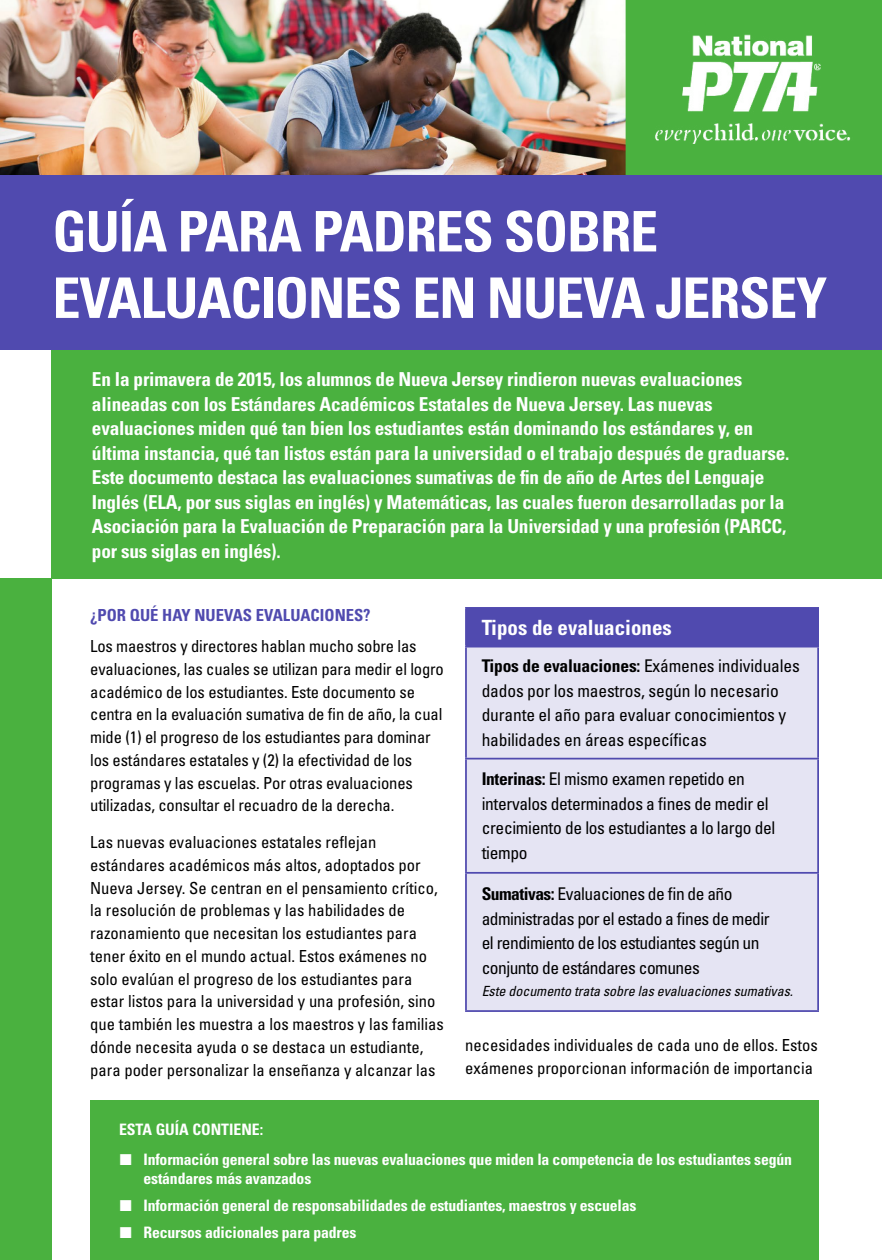
<style>
.page{position:relative;width:882px;height:1260px;background:#fff}
.page>*{position:absolute;margin:0;border:0;box-sizing:border-box;transform-origin:0 0}
.t1{font:700 condensed 56px/66.5px "Univers LT Std";letter-spacing:-.02em;color:#fff}
.t2{font:700 condensed 21px "Univers LT Std";color:#fff}
.t3{font:700 condensed 19.25px/24.5px "Univers LT Std";letter-spacing:-.01em;color:#fff}
.t4{font:condensed 17.5px/24.5px "Univers LT Std";letter-spacing:-.02em;color:#000}
.t5{font:condensed 16.62px/22.8px "Univers LT Std";color:#000}
.t6{font:700 condensed 16.62px "Univers LT Std";color:#504aaf}
.t7{font:700 condensed 15.75px/19.2px "Univers LT Std";letter-spacing:-.01em;color:#fff}
.t8{font:italic condensed 14px "Univers LT Std";letter-spacing:-.005em;color:#000}
.s1{font-weight:700}
</style>
<div class="page">
<div style="left:0;top:579px;width:52px;height:681px;background:#4ab13f"></div>
<div style="left:52px;top:292px;width:830px;height:287px;background:#4ab13f"></div>
<img style="left:0;top:0;width:626px;height:175px">
<div style="left:626px;top:0;width:256px;height:175px;background:#4ab13f"></div>
<img style="left:649px;top:26px;width:207px;height:117px">
<div style="left:0;top:175px;width:882px;height:174px;background:#504aaf"></div>
<div style="left:466px;top:608px;width:352px;height:39px;background:#504aaf"></div>
<div style="left:467px;top:648px;width:350px;height:362px;background:#e5e4f3"></div>
<hr style="left:465px;top:607px;width:354px;height:2px;background:#504aaf">
<hr style="left:465px;top:609px;width:2px;height:37px;background:#504aaf">
<hr style="left:817px;top:609px;width:2px;height:37px;background:#504aaf">
<hr style="left:465px;top:646px;width:354px;height:2px;background:#504aaf">
<hr style="left:465px;top:648px;width:2px;height:110px;background:#504aaf">
<hr style="left:817px;top:648px;width:2px;height:110px;background:#504aaf">
<hr style="left:465px;top:758px;width:354px;height:2px;background:#504aaf">
<hr style="left:465px;top:759px;width:2px;height:113px;background:#504aaf">
<hr style="left:817px;top:759px;width:2px;height:113px;background:#504aaf">
<hr style="left:465px;top:872px;width:354px;height:2px;background:#504aaf">
<hr style="left:465px;top:874px;width:2px;height:136px;background:#504aaf">
<hr style="left:817px;top:874px;width:2px;height:136px;background:#504aaf">
<hr style="left:465px;top:1010px;width:354px;height:2px;background:#504aaf">
<div style="left:90px;top:1101px;width:729px;height:159px;background:#4ab13f"></div>
<h1 class="t1" style="left:52px;top:198px;width:776px">GUÍA PARA PADRES SOBRE<br>EVALUACIONES EN NUEVA JERSEY</h1>
<p class="t3" style="left:92px;top:367px;width:699px">En la primavera de 2015, los alumnos de Nueva Jersey rindieron nuevas evaluaciones alineadas con los Estándares Académicos Estatales de Nueva Jersey. Las nuevas evaluaciones miden qué tan bien los estudiantes están dominando los estándares y, en última instancia, qué tan listos están para la universidad o el trabajo después de graduarse.<br>Este documento destaca las evaluaciones sumativas de fin de año de Artes del Lenguaje Inglés (ELA, por sus siglas en inglés) y Matemáticas, las cuales fueron desarrolladas por la Asociación para la Evaluación de Preparación para la Universidad y una profesión (PARCC, por sus siglas en inglés).</p>
<p class="t6" style="left:90px;top:605px;width:282px">¿POR QUÉ HAY NUEVAS EVALUACIONES?</p>
<p class="t5" style="left:90px;top:635px;width:355px">Los maestros y directores hablan mucho sobre las evaluaciones, las cuales se utilizan para medir el logro académico de los estudiantes. Este documento se centra en la evaluación sumativa de fin de año, la cual mide (1) el progreso de los estudiantes para dominar los estándares estatales y (2) la efectividad de los programas y las escuelas. Por otras evaluaciones utilizadas, consultar el recuadro de la derecha.</p>
<p class="t5" style="left:90px;top:831px;width:355px">Las nuevas evaluaciones estatales reflejan estándares académicos más altos, adoptados por Nueva Jersey. Se centran en el pensamiento crítico, la resolución de problemas y las habilidades de razonamiento que necesitan los estudiantes para tener éxito en el mundo actual. Estos exámenes no solo evalúan el progreso de los estudiantes para estar listos para la universidad y una profesión, sino que también les muestra a los maestros y las familias dónde necesita ayuda o se destaca un estudiante, para poder personalizar la enseñanza y alcanzar las</p>
<p class="t2" style="left:482px;top:615px;width:192px">Tipos de evaluaciones</p>
<p class="t4" style="left:482px;top:653px;width:320px"><span class="s1">Tipos de evaluaciones:</span> Exámenes individuales dados por los maestros, según lo necesario durante el año para evaluar conocimientos y habilidades en áreas específicas</p>
<p class="t4" style="left:482px;top:767px;width:295px"><span class="s1">Interinas:</span> El mismo examen repetido en intervalos determinados a fines de medir el crecimiento de los estudiantes a lo largo del tiempo</p>
<p class="t4" style="left:482px;top:881px;width:289px"><span class="s1">Sumativas:</span> Evaluaciones de fin de año administradas por el estado a fines de medir el rendimiento de los estudiantes según un conjunto de estándares comunes</p>
<p class="t8" style="left:482px;top:983px;width:313px">Este documento trata sobre las evaluaciones sumativas.</p>
<p class="t5" style="left:465px;top:1034px;width:354px">necesidades individuales de cada uno de ellos. Estos exámenes proporcionan información de importancia</p>
<p class="t7" style="left:119px;top:1120px;width:146px">ESTA GUÍA CONTIENE:</p>
<p class="t7" style="left:144px;top:1150px;width:650px;text-indent:-24px">■ Información general sobre las nuevas evaluaciones que miden la competencia de los estudiantes según estándares más avanzados</p>
<p class="t7" style="left:120px;top:1196px;width:518px">■ Información general de responsabilidades de estudiantes, maestros y escuelas</p>
<p class="t7" style="left:120px;top:1223px;width:238px">■ Recursos adicionales para padres</p>
</div>
